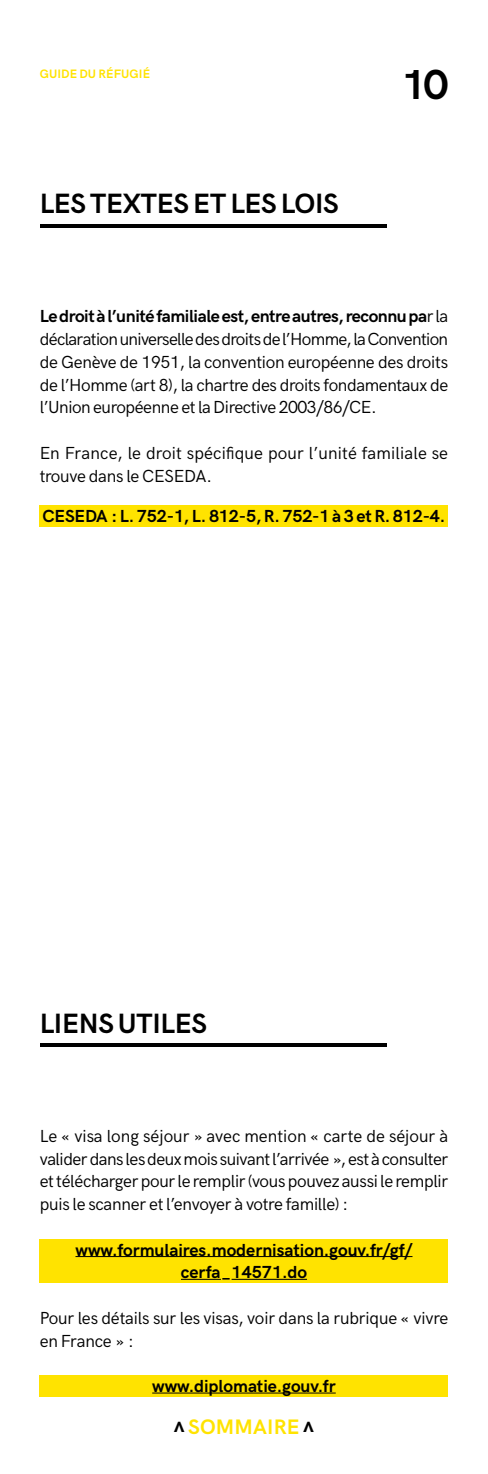
<style>
.page{position:relative;width:488px;height:1474px;background:#fff}
.page>*{position:absolute;margin:0;border:0;box-sizing:border-box;transform-origin:0 0}
.t1{font:700 42px "HK Grotesk";color:#000}
.t2{font:700 28px "HK Grotesk";letter-spacing:-.01em;color:#000}
.t3{font:700 21px "HK Grotesk";letter-spacing:.01em;color:#ffe300}
.t4{font:17.5px/22.8px "HK Grotesk";letter-spacing:-.015em;color:#000;text-align:justify}
.t5{font:700 17.5px/22.8px "HK Grotesk";color:#000;text-align:center}
.t6{font:17.5px/22.8px "HK Grotesk";letter-spacing:.01em;color:#000}
.t7{font:700 12.25px "HK Grotesk";letter-spacing:.01em;color:#ffe300}
.s1{font-weight:700}
.s2{color:#000}
</style>
<div class="page">
<div style="left:40px;top:1238px;width:408px;height:22px;background:#ffe300"></div>
<div style="left:40px;top:1261px;width:408px;height:21px;background:#ffe300"></div>
<div style="left:40px;top:505px;width:408px;height:21px;background:#ffe300"></div>
<div style="left:40px;top:1375px;width:408px;height:21px;background:#ffe300"></div>
<hr style="left:40px;top:224px;width:346px;height:4px;background:#000">
<hr style="left:40px;top:1043px;width:346px;height:4px;background:#000">
<hr style="left:152px;top:1392px;width:183px;height:1px;background:#000">
<hr style="left:75px;top:1256px;width:337px;height:1px;background:#000">
<hr style="left:181px;top:1278px;width:40px;height:1px;background:#000">
<hr style="left:231px;top:1278px;width:76px;height:1px;background:#000">
<p class="t7" style="left:40px;top:65px;width:112px">GUIDE DU RÉFUGIÉ</p>
<h2 class="t2" style="left:40px;top:182px;width:300px">LES TEXTES ET LES LOIS</h2>
<h1 class="t1" style="left:402px;top:53px;width:48px">10</h1>
<p class="t4" style="left:40px;top:304px;width:410px"><span class="s1">Le droit à l’unité familiale est, entre autres, reconnu pa</span>r la déclaration universelle des droits de l’Homme, la Convention de Genève de 1951, la convention européenne des droits de l’Homme (art 8), la chartre des droits fondamentaux de l’Union européenne et la Directive 2003/86/CE.</p>
<p class="t6" style="left:40px;top:440px;width:409px">En France, le droit spécifique pour l’unité familiale se trouve dans le CESEDA.</p>
<p class="t5" style="left:43px;top:503px;width:404px">CESEDA : L. 752-1, L. 812-5, R. 752-1 à 3 et R. 812-4.</p>
<h2 class="t2" style="left:40px;top:1002px;width:169px">LIENS UTILES</h2>
<p class="t4" style="left:40px;top:1123px;width:410px">Le « visa long séjour » avec mention « carte de séjour à valider dans les deux mois suivant l’arrivée », est à consulter et télécharger pour le remplir (vous pouvez aussi le remplir puis le scanner et l’envoyer à votre famille) :</p>
<p class="t5" style="left:75px;top:1236px;width:338px">www.formulaires.modernisation.gouv.fr/gf/ cerfa_14571.do</p>
<p class="t4" style="left:40px;top:1305px;width:410px">Pour les détails sur les visas, voir dans la rubrique « vivre en France » :</p>
<p class="t5" style="left:152px;top:1373px;width:185px">www.diplomatie.gouv.fr</p>
<p class="t3" style="left:174px;top:1411px;width:141px"><span class="s2">л</span> SOMMAIRE <span class="s2">л</span></p>
</div>
